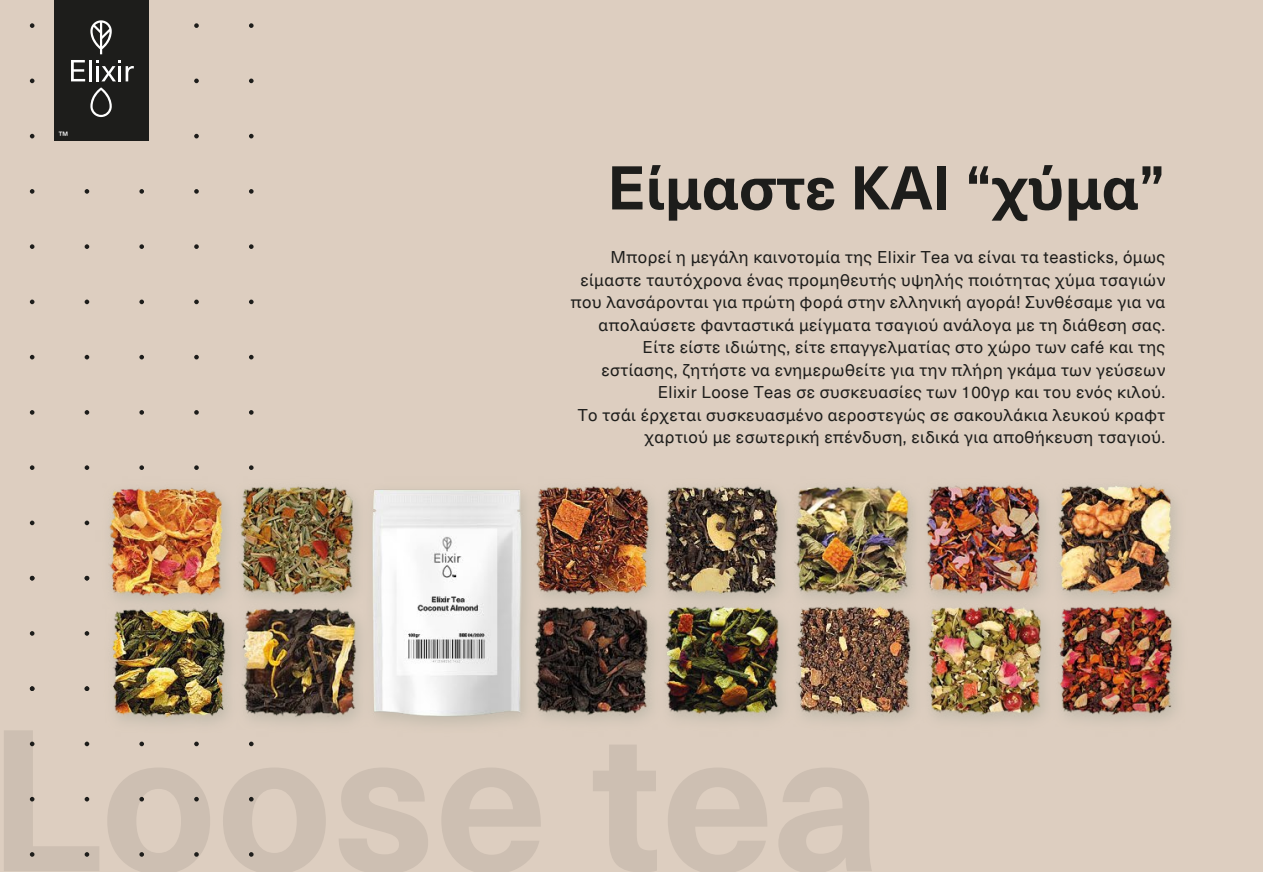
<style>
.page{position:relative;width:1263px;height:872px;background:#ddcec0}
.page>*{position:absolute;margin:0;border:0;box-sizing:border-box;transform-origin:0 0}
.t1{font:700 60.6px "Neue Haas Unica W1 G";color:#1d1d1b}
.t2{font:16.65px/22.5px "Neue Haas Unica W1 G";letter-spacing:.03em;color:#1d1d1b;text-align:right}
.t3{font:11.7px "Neue Haas Unica W1 G";color:#fff}
</style>
<div class="page">
<svg style="left:249px;top:79px;width:5px;height:4px"></svg>
<svg style="left:194px;top:79px;width:5px;height:4px"></svg>
<svg style="left:30px;top:79px;width:4px;height:4px"></svg>
<svg style="left:249px;top:134px;width:5px;height:4px"></svg>
<svg style="left:194px;top:134px;width:5px;height:4px"></svg>
<svg style="left:30px;top:134px;width:4px;height:4px"></svg>
<svg style="left:249px;top:189px;width:5px;height:5px"></svg>
<svg style="left:194px;top:189px;width:5px;height:5px"></svg>
<svg style="left:139px;top:189px;width:5px;height:5px"></svg>
<svg style="left:85px;top:189px;width:4px;height:5px"></svg>
<svg style="left:30px;top:189px;width:4px;height:5px"></svg>
<svg style="left:249px;top:244px;width:5px;height:5px"></svg>
<svg style="left:194px;top:244px;width:5px;height:5px"></svg>
<svg style="left:139px;top:244px;width:5px;height:5px"></svg>
<svg style="left:85px;top:244px;width:4px;height:5px"></svg>
<svg style="left:30px;top:244px;width:4px;height:5px"></svg>
<svg style="left:249px;top:299px;width:5px;height:5px"></svg>
<svg style="left:194px;top:299px;width:5px;height:5px"></svg>
<svg style="left:139px;top:299px;width:5px;height:5px"></svg>
<svg style="left:85px;top:299px;width:4px;height:5px"></svg>
<svg style="left:30px;top:299px;width:4px;height:5px"></svg>
<svg style="left:249px;top:355px;width:5px;height:4px"></svg>
<svg style="left:194px;top:355px;width:5px;height:4px"></svg>
<svg style="left:139px;top:355px;width:5px;height:4px"></svg>
<svg style="left:85px;top:355px;width:4px;height:4px"></svg>
<svg style="left:30px;top:355px;width:4px;height:4px"></svg>
<svg style="left:249px;top:410px;width:5px;height:5px"></svg>
<svg style="left:194px;top:410px;width:5px;height:5px"></svg>
<svg style="left:139px;top:410px;width:5px;height:5px"></svg>
<svg style="left:85px;top:410px;width:4px;height:5px"></svg>
<svg style="left:30px;top:410px;width:4px;height:5px"></svg>
<svg style="left:30px;top:465px;width:4px;height:5px"></svg>
<svg style="left:30px;top:520px;width:4px;height:5px"></svg>
<svg style="left:249px;top:23px;width:5px;height:5px"></svg>
<svg style="left:194px;top:23px;width:5px;height:5px"></svg>
<svg style="left:30px;top:23px;width:4px;height:5px"></svg>
<svg style="left:30px;top:576px;width:4px;height:4px"></svg>
<svg style="left:30px;top:631px;width:4px;height:4px"></svg>
<svg style="left:30px;top:686px;width:4px;height:5px"></svg>
<svg style="left:249px;top:797px;width:5px;height:4px"></svg>
<svg style="left:194px;top:797px;width:5px;height:4px"></svg>
<svg style="left:139px;top:797px;width:5px;height:4px"></svg>
<svg style="left:85px;top:797px;width:4px;height:4px"></svg>
<svg style="left:30px;top:797px;width:4px;height:4px"></svg>
<svg style="left:249px;top:852px;width:5px;height:4px"></svg>
<svg style="left:194px;top:852px;width:5px;height:4px"></svg>
<svg style="left:139px;top:852px;width:5px;height:4px"></svg>
<svg style="left:85px;top:852px;width:4px;height:4px"></svg>
<svg style="left:30px;top:852px;width:4px;height:4px"></svg>
<svg style="left:30px;top:741px;width:4px;height:5px"></svg>
<div style="left:54px;top:0;width:94px;height:140px;background:#1d1d1b"></div>
<svg style="left:71px;top:60px;width:63px;height:57px"></svg>
<svg style="left:90px;top:20px;width:22px;height:34px"></svg>
<img style="left:84px;top:465px;width:1093px;height:282px">
<p class="t3" style="left:59px;top:127px;width:11px">™</p>
<h1 class="t1" style="left:607px;top:142px;width:559px">Είμαστε ΚΑΙ “χύμα”</h1>
<p class="t2" style="left:571px;top:245px;width:596px">Μπορεί η μεγάλη καινοτομία της Elixir Tea να είναι τα teasticks, όμως είμαστε ταυτόχρονα ένας προμηθευτής υψηλής ποιότητας χύμα τσαγιών που λανσάρονται για πρώτη φορά στην ελληνική αγορά! Συνθέσαμε για να απολαύσετε φανταστικά μείγματα τσαγιού ανάλογα με τη διάθεση σας.<br>Είτε είστε ιδιώτης, είτε επαγγελματίας στο χώρο των café και της εστίασης, ζητήστε να ενημερωθείτε για την πλήρη γκάμα των γεύσεων Elixir Loose Teas σε συσκευασίες των 100γρ και του ενός κιλού.<br>Το τσάι έρχεται συσκευασμένο αεροστεγώς σε σακουλάκια λευκού κραφτ χαρτιού με εσωτερική επένδυση, ειδικά για αποθήκευση τσαγιού.</p>
</div>
